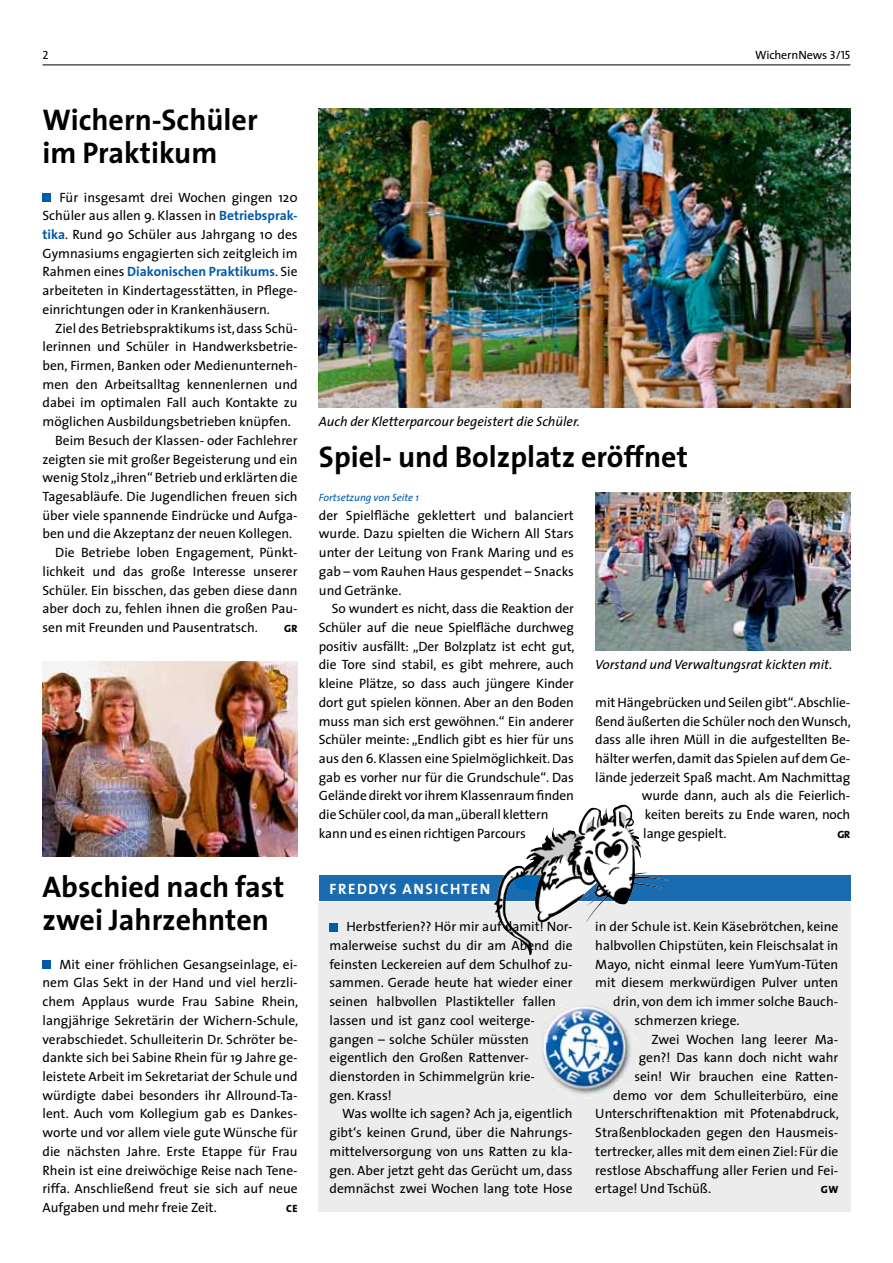
<style>
.page{position:relative;width:893px;height:1263px;background:#fff}
.page>*{position:absolute;margin:0;border:0;box-sizing:border-box;transform-origin:0 0}
.t1{font:700 30px/33px "The Sans";color:#000}
.t2{font:15px "The Sans Bold Caps";letter-spacing:.1em;color:#fff}
.t3{font:13.5px/18.8px "The Sans";color:#000;text-align:justify}
.t4{font:italic 13.5px "The Sans";color:#000}
.t5{font:12px "The Sans";letter-spacing:-.01em;color:#000}
.t6{font:12px "The Sans Caps";color:#000}
.t7{font:italic 10.5px "The Sans";color:#005ba9}
.t8{font:800 10.5px "The Sans";letter-spacing:.045em;color:#000}
.s1{font-family:"The Sans Caps"}
.s2{font-weight:700;color:#005ba9}
</style>
<div class="page">
<hr style="left:43px;top:65px;width:807px;height:1px;background:#000">
<div style="left:319px;top:903px;width:531px;height:309px;background:#ececec"></div>
<svg style="left:319px;top:875px;width:531px;height:26px;background:#3376b0"></svg>
<img style="left:600px;top:805px;width:25px;height:15px">
<svg style="left:517px;top:875px;width:24px;height:16px"></svg>
<img style="left:494px;top:866px;width:23px;height:44px">
<div style="left:330px;top:923px;width:8px;height:8px;background:#005ba9"></div>
<img style="left:319px;top:108px;width:531px;height:299px">
<img style="left:43px;top:662px;width:255px;height:194px">
<div style="left:43px;top:960px;width:8px;height:9px;background:#005ba9"></div>
<div style="left:43px;top:193px;width:8px;height:9px;background:#005ba9"></div>
<img style="left:595px;top:492px;width:255px;height:159px">
<p class="t6" style="left:43px;top:45px;width:8px">2</p>
<p class="t5" style="left:755px;top:45px;width:97px">WichernNews <span class="s1">3/15</span></p>
<h1 class="t1" style="left:43px;top:102px;width:217px">Wichern-Schüler im Praktikum</h1>
<p class="t3" style="left:43px;top:187px;width:257px;text-indent:17px">Für insgesamt drei Wochen gingen 120<br>Schüler aus allen 9. Klassen in <span class="s2">Betriebsprak&shy;tika</span>. Rund 90 Schüler aus Jahrgang 10 des Gymnasiums engagierten sich zeitgleich im Rahmen eines <span class="s2">Diakonischen Praktikums</span>. Sie arbeiteten in Kindertagesstätten, in Pflege&shy;einrichtungen oder in Krankenhäusern.</p>
<p class="t3" style="left:55px;top:318px;width:244px">Ziel des Betriebspraktikums ist, dass Schü-</p>
<p class="t3" style="left:43px;top:337px;width:257px">lerinnen und Schüler in Handwerksbetrie-</p>
<p class="t3" style="left:43px;top:356px;width:257px">ben, Firmen, Banken oder Medienunterneh-</p>
<p class="t3" style="left:43px;top:374px;width:257px">men den Arbeitsalltag kennenlernen und</p>
<p class="t3" style="left:43px;top:393px;width:257px">dabei im optimalen Fall auch Kontakte zu</p>
<p class="t3" style="left:43px;top:412px;width:250px">möglichen Ausbildungsbetrieben knüpfen.</p>
<p class="t3" style="left:55px;top:430px;width:244px">Beim Besuch der Klassen- oder Fachlehrer</p>
<p class="t3" style="left:43px;top:449px;width:257px">zeigten sie mit großer Begeisterung und ein</p>
<p class="t3" style="left:43px;top:468px;width:257px">wenig Stolz „ihren“ Betrieb und erklärten die</p>
<p class="t3" style="left:43px;top:487px;width:257px">Tagesabläufe. Die Jugendlichen freuen sich</p>
<p class="t3" style="left:43px;top:505px;width:257px">über viele spannende Eindrücke und Aufga-</p>
<p class="t3" style="left:43px;top:524px;width:251px">ben und die Akzeptanz der neuen Kollegen.</p>
<p class="t3" style="left:55px;top:543px;width:244px">Die Betriebe loben Engagement, Pünkt-</p>
<p class="t3" style="left:43px;top:561px;width:257px">lichkeit und das große Interesse unserer</p>
<p class="t3" style="left:43px;top:580px;width:257px">Schüler. Ein bisschen, das geben diese dann</p>
<p class="t3" style="left:43px;top:599px;width:257px">aber doch zu, fehlen ihnen die großen Pau-</p>
<p class="t3" style="left:43px;top:618px;width:217px">sen mit Freunden und Pausentratsch.</p>
<p class="t8" style="left:284px;top:619px;width:15px">GR</p>
<h1 class="t1" style="left:43px;top:869px;width:243px">Abschied nach fast zwei Jahrzehnten</h1>
<p class="t3" style="left:43px;top:954px;width:257px;text-indent:17px">Mit einer fröhlichen Gesangseinlage, ei&shy;nem Glas Sekt in der Hand und viel herzli&shy;chem Applaus wurde Frau Sabine Rhein, langjährige Sekretärin der Wichern-Schule, verabschiedet. Schulleiterin Dr. Schröter be&shy;dankte sich bei Sabine Rhein für 19 Jahre ge&shy;leistete Arbeit im Sekretariat der Schule und würdigte dabei besonders ihr Allround-Ta&shy;lent. Auch vom Kollegium gab es Dankes&shy;worte und vor allem viele gute Wünsche für die nächsten Jahre. Erste Etappe für Frau Rhein ist eine dreiwöchige Reise nach Tene&shy;riffa. Anschließend freut sie sich auf neue Aufgaben und mehr freie Zeit.</p>
<p class="t8" style="left:286px;top:1199px;width:13px">CE</p>
<p class="t4" style="left:319px;top:410px;width:262px">Auch der Kletterparcour begeistert die Schüler.</p>
<h1 class="t1" style="left:319px;top:439px;width:370px">Spiel- und Bolzplatz eröffnet</h1>
<p class="t7" style="left:319px;top:489px;width:101px">Fortsetzung von Seite 1</p>
<p class="t3" style="left:319px;top:505px;width:257px">der Spielfläche geklettert und balanciert wurde. Dazu spielten die Wichern All Stars unter der Leitung von Frank Maring und es gab – vom Rauhen Haus gespendet – Snacks und Getränke.</p>
<p class="t3" style="left:319px;top:599px;width:257px;text-align:left;text-indent:13px">So wundert es nicht, dass die Reaktion der Schüler auf die neue Spielfläche durchweg positiv ausfällt: „Der Bolzplatz ist echt gut, die Tore sind stabil, es gibt mehrere, auch kleine Plätze, so dass auch jüngere Kinder dort gut spielen können. Aber an den Boden muss man sich erst gewöhnen.“ Ein anderer Schüler meinte: „Endlich gibt es hier für uns aus den 6. Klassen eine Spielmöglichkeit. Das gab es vorher nur für die Grundschule“. Das Gelände direkt vor ihrem Klassenraum finden die Schüler cool, da man „überall klettern kann und es einen richtigen Parcours</p>
<p class="t2" style="left:330px;top:876px;width:20px">FREDD</p>
<p class="t2" style="left:379px;top:876px;width:112px">YS ANSICHTEN</p>
<p class="t3" style="left:330px;top:917px;width:245px;text-align:left;text-indent:17px">Herbstferien?? Hör mir auf damit! Nor&shy;malerweise suchst du dir am Abend die feinsten Leckereien auf dem Schulhof zu&shy;sammen. Gerade heute hat wieder einer seinen halbvollen Plastikteller fallen lassen und ist ganz cool weiterge&shy;gangen – solche Schüler müssten eigentlich den Großen Rattenver&shy;dienstorden in Schimmelgrün krie-<br>gen. Krass!</p>
<p class="t3" style="left:330px;top:1104px;width:245px;text-indent:13px">Was wollte ich sagen? Ach ja, eigentlich gibt‘s keinen Grund, über die Nahrungs&shy;mittelversorgung von uns Ratten zu kla&shy;gen. Aber jetzt geht das Gerücht um, dass demnächst zwei Wochen lang tote Hose</p>
<p class="t4" style="left:595px;top:654px;width:239px">Vorstand und Verwaltungsrat kickten mit.</p>
<p class="t3" style="left:595px;top:692px;width:257px">mit Hängebrücken und Seilen gibt“. Abschlie-</p>
<p class="t3" style="left:595px;top:711px;width:257px">ßend äußerten die Schüler noch den Wunsch,</p>
<p class="t3" style="left:595px;top:730px;width:257px">dass alle ihren Müll in die aufgestellten Be-</p>
<p class="t3" style="left:595px;top:749px;width:257px">hälter werfen, damit das Spielen auf dem Ge-</p>
<p class="t3" style="left:595px;top:767px;width:257px">lände jederzeit Spaß macht. Am Nachmittag</p>
<p class="t3" style="left:642px;top:786px;width:210px">wurde dann, auch als die Feierlich-</p>
<p class="t3" style="left:645px;top:805px;width:207px">keiten bereits zu Ende waren, noch</p>
<p class="t3" style="left:643px;top:823px;width:85px">lange gespielt.</p>
<p class="t8" style="left:837px;top:825px;width:14px">GR</p>
<p class="t3" style="left:595px;top:917px;width:245px">in der Schule ist. Kein Käsebrötchen, keine</p>
<p class="t3" style="left:595px;top:936px;width:244px">halbvollen Chipstüten, kein Fleischsalat in</p>
<p class="t3" style="left:595px;top:954px;width:245px">Mayo, nicht einmal leere YumYum-Tüten</p>
<p class="t3" style="left:595px;top:973px;width:245px">mit diesem merkwürdigen Pulver unten</p>
<p class="t3" style="left:613px;top:992px;width:227px">drin, von dem ich immer solche Bauch-</p>
<p class="t3" style="left:634px;top:1010px;width:107px">schmerzen kriege.</p>
<p class="t3" style="left:652px;top:1029px;width:188px">Zwei Wochen lang leerer Ma-</p>
<p class="t3" style="left:639px;top:1048px;width:201px">gen?! Das kann doch nicht wahr</p>
<p class="t3" style="left:634px;top:1067px;width:205px">sein! Wir brauchen eine Ratten-</p>
<p class="t3" style="left:613px;top:1085px;width:226px">demo vor dem Schulleiterbüro, eine</p>
<p class="t3" style="left:595px;top:1104px;width:245px">Unterschriftenaktion mit Pfotenabdruck,</p>
<p class="t3" style="left:595px;top:1123px;width:244px">Straßenblockaden gegen den Hausmeis-</p>
<p class="t3" style="left:595px;top:1141px;width:245px">tertrecker, alles mit dem einen Ziel: Für die</p>
<p class="t3" style="left:595px;top:1160px;width:245px">restlose Abschaffung aller Ferien und Fei-</p>
<p class="t3" style="left:595px;top:1179px;width:117px">ertage! Und Tschüß.</p>
<p class="t8" style="left:821px;top:1181px;width:19px">GW</p>
</div>
